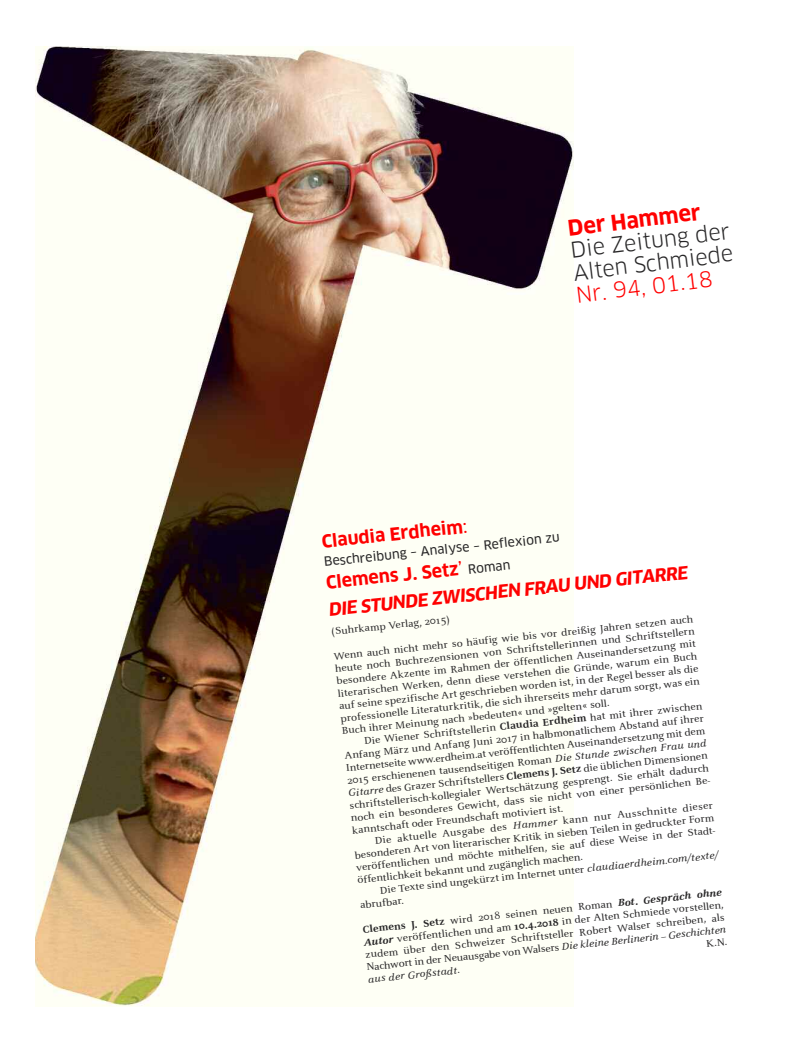
<style>
.page{position:relative;width:798px;height:1063px;background:#fff}
.page>*{position:absolute;margin:0;border:0;box-sizing:border-box;transform-origin:0 0}
.t1{font:21.25px/22.5px "Clan Pro";color:#272627}
.t2{font:21.25px "Clan Pro";color:#f00}
.t3{font:700 21.25px "Clan Pro";color:#f00}
.t4{font:italic 700 17.5px/27.5px "Clan Pro";color:#f00}
.t5{font:700 17.5px "Clan Pro";color:#f00}
.t6{font:12.5px "Clan Pro News";color:#272627}
.t7{font:10.25px/12.5px "Celeste Small Text";color:#272627;text-align:justify}
.s1{font-family:"Clan Pro News";font-weight:400}
.s2{font-style:normal}
.s3{font-family:"Clan Pro News";font-weight:400;font-style:normal}
.s4{font-family:"Clan Pro News";font-weight:400;font-style:normal;font-size:12.5px;color:#272627}
.s5{font-weight:700}
.s6{font-style:italic}
.s7{font-weight:700;font-style:italic}
</style>
<div class="page">
<img style="left:35px;top:46px;width:538px;height:960px">
<h1 class="t3" style="left:566px;top:220px;width:135px;rotate:-7deg">Der Hammer</h1>
<h1 class="t1" style="left:569px;top:241px;width:162px;rotate:-7deg">Die Zeitung der<br>Alten Schmiede</h1>
<h1 class="t2" style="left:575px;top:287px;width:139px;rotate:-7deg">Nr. 94, 01.18</h1>
<h2 class="t5" style="left:321px;top:535px;width:148px;rotate:-6deg">Claudia Erdheim<span class="s1">:</span></h2>
<p class="t6" style="left:323px;top:557px;width:238px;rotate:-6deg">Beschreibung – Analyse – Reflexion zu</p>
<h2 class="t4" style="left:324px;top:569px;width:362px;rotate:-6deg"><span class="s2">Clemens J. Setz</span><span class="s3">’</span> <span class="s4">Roman<br></span>DIE STUNDE ZWISCHEN FRAU UND GITARRE</h2>
<p class="t7" style="left:330px;top:625px;width:121px;rotate:-6deg">(Suhrkamp Verlag, 2015)</p>
<p class="t7" style="left:333px;top:650px;width:362px;rotate:-6deg">Wenn auch nicht mehr so häufig wie bis vor dreißig Jahren setzen auch heute noch Buchrezensionen von Schriftstellerinnen und Schriftstellern besondere Akzente im Rahmen der öffentlichen Auseinandersetzung mit literarischen Werken, denn diese verstehen die Gründe, warum ein Buch auf seine spezifische Art geschrieben worden ist, in der Regel besser als die professionelle Literaturkritik, die sich ihrerseits mehr darum sorgt, was ein Buch ihrer Meinung nach »bedeuten« und »gelten« soll.</p>
<p class="t7" style="left:342px;top:737px;width:362px;text-indent:21px;rotate:-6deg">Die Wiener Schriftstellerin <span class="s5">Claudia Erdheim</span> hat mit ihrer zwischen Anfang März und Anfang Juni 2017 in halbmonatlichem Abstand auf ihrer Internetseite www.erdheim.at veröffentlichten Auseinandersetzung mit dem 2015 erschienenen tausendseitigen Roman <span class="s6">Die Stunde zwischen Frau und Gitarre</span> des Grazer Schriftstellers <span class="s5">Clemens J. Setz</span> die üblichen Dimensionen schriftstellerisch-kollegialer Wertschätzung gesprengt. Sie erhält dadurch noch ein besonderes Gewicht, dass sie nicht von einer persönlichen Be&shy;kanntschaft oder Freundschaft motiviert ist.</p>
<p class="t7" style="left:353px;top:837px;width:362px;text-indent:21px;rotate:-6deg">Die aktuelle Ausgabe des <span class="s6">Hammer</span> kann nur Ausschnitte dieser besonderen Art von literarischer Kritik in sieben Teilen in gedruckter Form veröffentlichen und möchte mithelfen, sie auf diese Weise in der Stadt&shy;öffentlichkeit bekannt und zugänglich machen.</p>
<p class="t7" style="left:358px;top:886px;width:362px;text-indent:21px;rotate:-6deg">Die Texte sind ungekürzt im Internet unter <span class="s6">claudiaerdheim.com/texte/ </span>abrufbar.</p>
<p class="t7" style="left:362px;top:924px;width:363px;rotate:-6deg"><span class="s5">Clemens J. Setz</span> wird 2018 seinen neuen Roman <span class="s7">Bot. Gespräch ohne Autor</span> veröffentlichen und am <span class="s5">10.4.2018</span> in der Alten Schmiede vorstellen, zudem über den Schweizer Schriftsteller Robert Walser schreiben, als Nachwort in der Neuausgabe von Walsers <span class="s6">Die kleine Berlinerin – Geschichten aus der Großstadt</span>.</p>
<p class="t7" style="left:705px;top:938px;width:23px;rotate:-6deg">K.N.</p>
</div>
